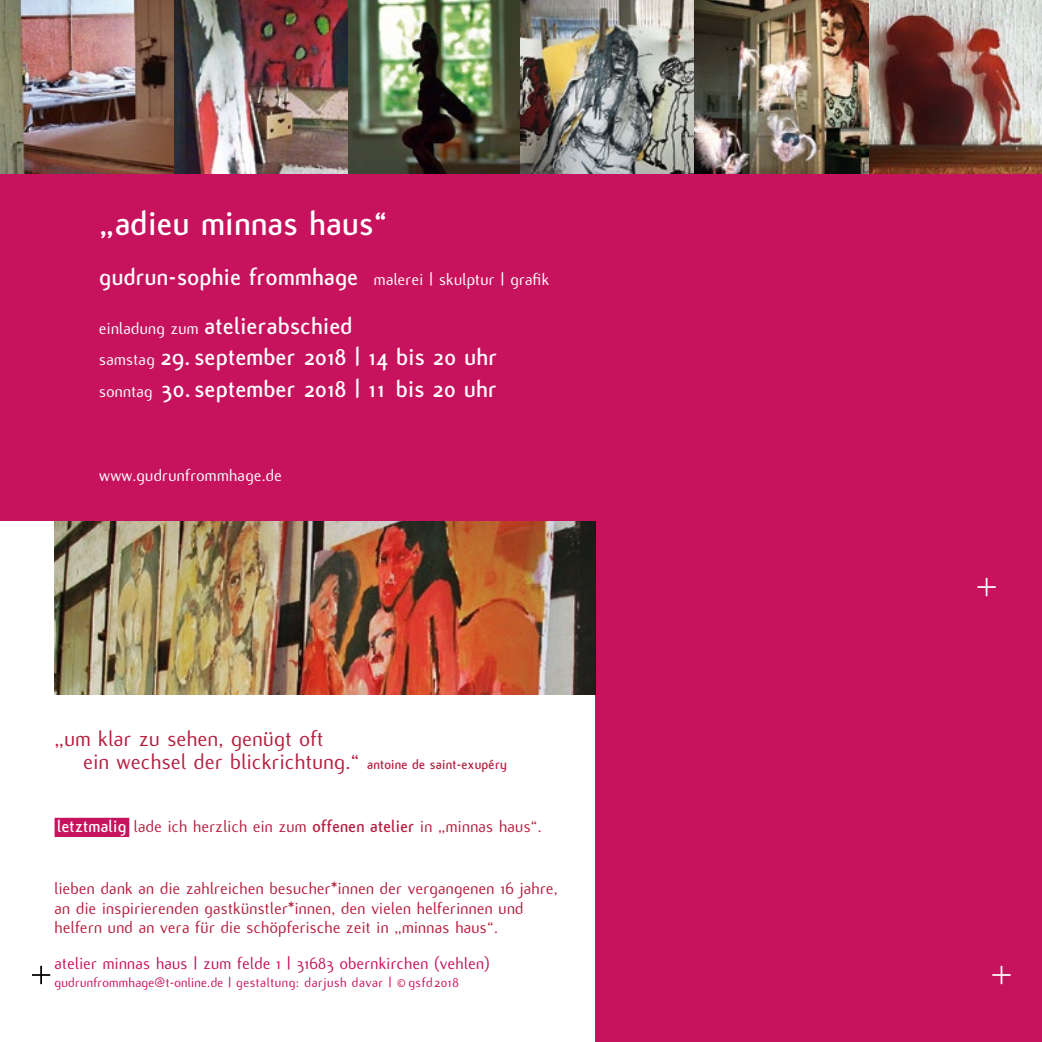
<style>
.page{position:relative;width:1042px;height:1042px;background:#fff}
.page>*{position:absolute;margin:0;border:0;box-sizing:border-box;transform-origin:0 0}
.t1{font:700 35px "Flux";letter-spacing:.02em;color:#fff}
.t2{font:700 24.5px/31.5px "Flux";letter-spacing:.02em;color:#fff}
.t3{font:22.75px/22.8px "Flux";letter-spacing:.02em;color:#b71e3f}
.t4{font:17.5px/19.2px "Flux";letter-spacing:.02em;color:#b71e3f}
.t5{font:17.5px "Flux";letter-spacing:.02em;color:#fff}
.t6{font:17.5px "Flux";letter-spacing:.02em;color:#c7135d}
.t7{font:14px "Flux";letter-spacing:.04em;color:#c7135d}
.s1{font-weight:700;font-size:24.5px}
.s2{font-weight:400;font-size:17.5px}
.s3{font-weight:700;font-size:14px}
.s4{font-weight:700;color:#fff}
.s5{font-weight:700}
.s6{font-size:10.5px}
</style>
<div class="page">
<div style="left:0;top:174px;width:1042px;height:347px;background:#c7135d"></div>
<img style="left:347px;top:0;width:174px;height:174px">
<img style="left:521px;top:0;width:173px;height:174px">
<img style="left:174px;top:0;width:173px;height:174px">
<img style="left:0;top:0;width:174px;height:174px">
<img style="left:868px;top:0;width:174px;height:174px">
<img style="left:694px;top:0;width:174px;height:174px">
<div style="left:595px;top:521px;width:447px;height:521px;background:#c7135d"></div>
<div style="left:55px;top:818px;width:74px;height:19px;background:#c7135d"></div>
<svg style="left:32px;top:966px;width:18px;height:18px"></svg>
<svg style="left:977px;top:578px;width:19px;height:18px"></svg>
<svg style="left:992px;top:966px;width:18px;height:18px"></svg>
<img style="left:55px;top:521px;width:540px;height:173px">
<h1 class="t1" style="left:99px;top:204px;width:290px">„adieu minnas haus“</h1>
<p class="t5" style="left:99px;top:270px;width:451px"><span class="s1">gudrun-sophie frommhage</span> malerei | skulptur | grafik</p>
<h2 class="t2" style="left:99px;top:310px;width:399px"><span class="s2">einladung zum</span> atelierabschied<br><span class="s2">samstag</span> 29. september 2018 | 14 bis 20 uhr <span class="s2">sonntag</span> 30. september 2018 | 11 bis 20 uhr</h2>
<p class="t5" style="left:99px;top:466px;width:184px">www.gudrunfrommhage.de</p>
<h3 class="t3" style="left:83px;top:728px;width:425px;text-indent:-29px">„um klar zu sehen, genügt oft<br>ein wechsel der blickrichtung.“ <span class="s3">antoine de saint-exupéry</span></h3>
<p class="t4" style="left:57px;top:817px;width:486px"><span class="s4">letztmalig</span> lade ich herzlich ein zum <span class="s5">offenen atelier</span> in „minnas haus“.</p>
<p class="t4" style="left:55px;top:879px;width:505px">lieben dank an die zahlreichen besucher*innen der vergangenen 16 jahre, an die inspirierenden gastkünstler*innen, den vielen helferinnen und helfern und an vera für die schöpferische zeit in „minnas haus“.</p>
<p class="t6" style="left:55px;top:954px;width:437px">atelier minnas haus | zum felde 1 | 31683 obernkirchen (vehlen)</p>
<p class="t7" style="left:55px;top:974px;width:406px">gudrunfrommhage@t-online.de | gestaltung: darjush davar | <span class="s6">©</span> gsfd2018</p>
</div>
